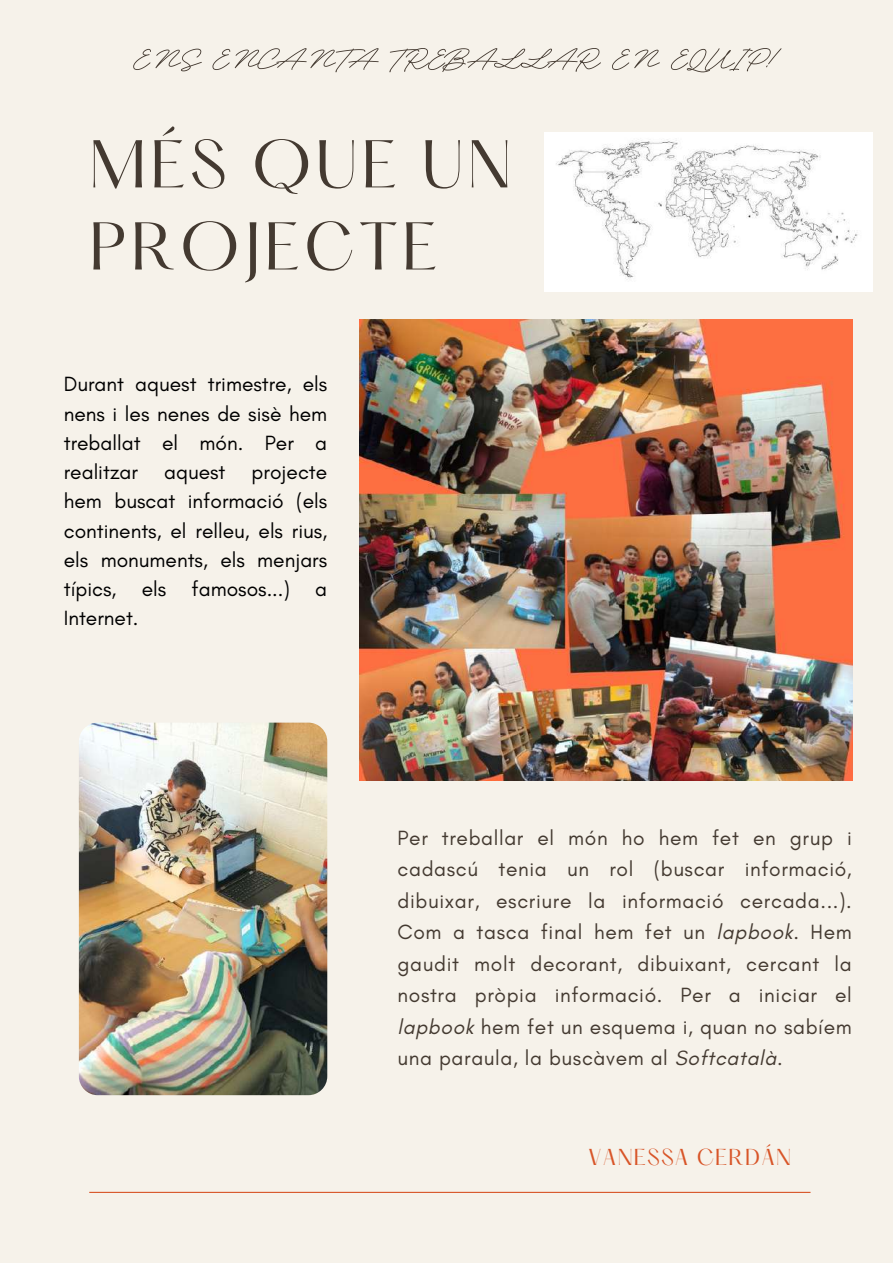
<style>
.page{position:relative;width:893px;height:1264px;background:#fff}
.page>*{position:absolute;margin:0;border:0;box-sizing:border-box;transform-origin:0 0}
.t1{font:58.95px/82.1px "Hatton";letter-spacing:.07em;color:#443a31}
.t2{font:700 56.4px "BD Script";color:#443a31}
.t3{font:21px/31.5px "Glacial Indifference";letter-spacing:.03em;color:#443a31;text-align:justify}
.t4{font:21px/29.2px "Glacial Indifference";color:#000;text-align:justify}
.t5{font:20.1px "Hatton";letter-spacing:.06em;color:#d85528}
.s1{font-style:italic}
</style>
<div class="page">
<div style="left:0;top:0;width:892px;height:1262px;background:#f6f2ea"></div>
<img style="left:359px;top:320px;width:492px;height:461px">
<img style="left:79px;top:722px;width:248px;height:373px;border-radius:19px">
<hr style="left:89px;top:1191px;width:721px;height:1px;background:#d85528">
<img style="left:544px;top:132px;width:328px;height:160px">
<h2 class="t2" style="left:133px;top:23px;width:641px">ENS ENCANTA TREBALLAR EN EQUIP!</h2>
<h1 class="t1" style="left:89px;top:130px;width:423px">MÉS QUE UN<br>PROJECTE</h1>
<p class="t4" style="left:64px;top:369px;width:265px">Durant aquest trimestre, els nens i les nenes de sisè hem treballat el món. Per a realitzar aquest projecte hem buscat informació (els continents, el relleu, els rius, els monuments, els menjars típics, els famosos...) a Internet.</p>
<p class="t3" style="left:397px;top:821px;width:455px">Per treballar el món ho hem fet en grup i cadascú tenia un rol (buscar informació, dibuixar, escriure la informació cercada...).<br>Com a tasca final hem fet un <span class="s1">lapbook.</span> Hem gaudit molt decorant, dibuixant, cercant la nostra pròpia informació. Per a iniciar el <span class="s1">lapbook</span> hem fet un esquema i, quan no sabíem una paraula, la buscàvem al <span class="s1">Softcatalà.</span></p>
<p class="t5" style="left:588px;top:1147px;width:204px">VANESSA CERDÁN</p>
</div>
